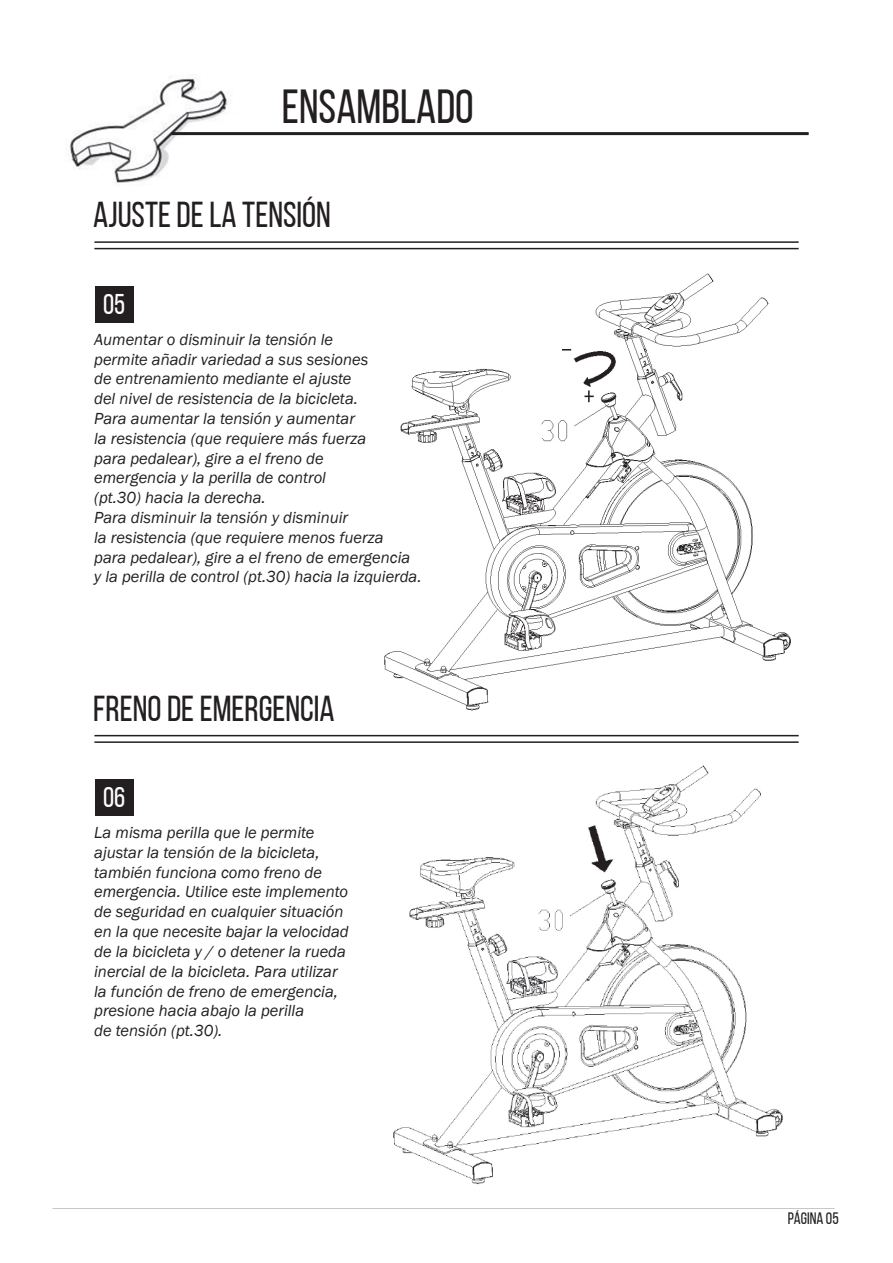
<style>
.page{position:relative;width:893px;height:1263px;background:#fff}
.page>*{position:absolute;margin:0;border:0;box-sizing:border-box;transform-origin:0 0}
.t1{font:47.7px "Bebas Neue";color:#231f20}
.t2{font:36px "Bebas Neue";color:#231f20}
.t3{font:28.5px "Bebas Neue";color:#fff}
.t4{font:italic 16.5px/19.8px "Franklin Gothic";color:#231f20}
.t5{font:16.5px "Bebas Neue";color:#231f20}
</style>
<div class="page">
<img style="left:68px;top:75px;width:168px;height:108px">
<hr style="left:171px;top:132px;width:638px;height:3px;background:#231f20">
<hr style="left:94px;top:248px;width:705px;height:1px;background:#231f20">
<img style="left:384px;top:273px;width:407px;height:438px">
<img style="left:393px;top:765px;width:390px;height:420px">
<hr style="left:94px;top:241px;width:705px;height:2px;background:#231f20">
<hr style="left:94px;top:741px;width:705px;height:2px;background:#231f20">
<hr style="left:94px;top:735px;width:705px;height:1px;background:#231f20">
<div style="left:95px;top:286px;width:38px;height:37px;background:#231f20"></div>
<div style="left:95px;top:779px;width:38px;height:37px;background:#231f20"></div>
<h1 class="t1" style="left:282px;top:81px;width:193px">ENSAMBLADO</h1>
<h2 class="t2" style="left:93px;top:195px;width:239px">AJUSTE DE LA TENSIÓN</h2>
<h3 class="t3" style="left:103px;top:288px;width:24px">05</h3>
<p class="t4" style="left:94px;top:330px;width:329px">Aumentar o disminuir la tensión le<br>permite añadir variedad a sus sesiones<br>de entrenamiento mediante el ajuste<br>del nivel de resistencia de la bicicleta.<br>Para aumentar la tensión y aumentar<br>la resistencia (que requiere más fuerza<br>para pedalear), gire a el freno de<br>emergencia y la perilla de control<br>(pt.30) hacia la derecha.<br>Para disminuir la tensión y disminuir<br>la resistencia (que requiere menos fuerza<br>para pedalear), gire a el freno de emergencia<br>y la perilla de control (pt.30) hacia la izquierda.</p>
<h2 class="t2" style="left:93px;top:689px;width:243px">FRENO DE EMERGENCIA</h2>
<h3 class="t3" style="left:103px;top:782px;width:24px">06</h3>
<p class="t4" style="left:94px;top:823px;width:256px">La misma perilla que le permite ajustar la tensión de la bicicleta, también funciona como freno de emergencia. Utilice este implemento de seguridad en cualquier situación en la que necesite bajar la velocidad de la bicicleta y / o detener la rueda inercial de la bicicleta. Para utilizar la función de freno de emergencia, presione hacia abajo la perilla<br>de tensión (pt.30).</p>
<p class="t5" style="left:788px;top:1210px;width:52px">PÁGINA 05</p>
</div>
